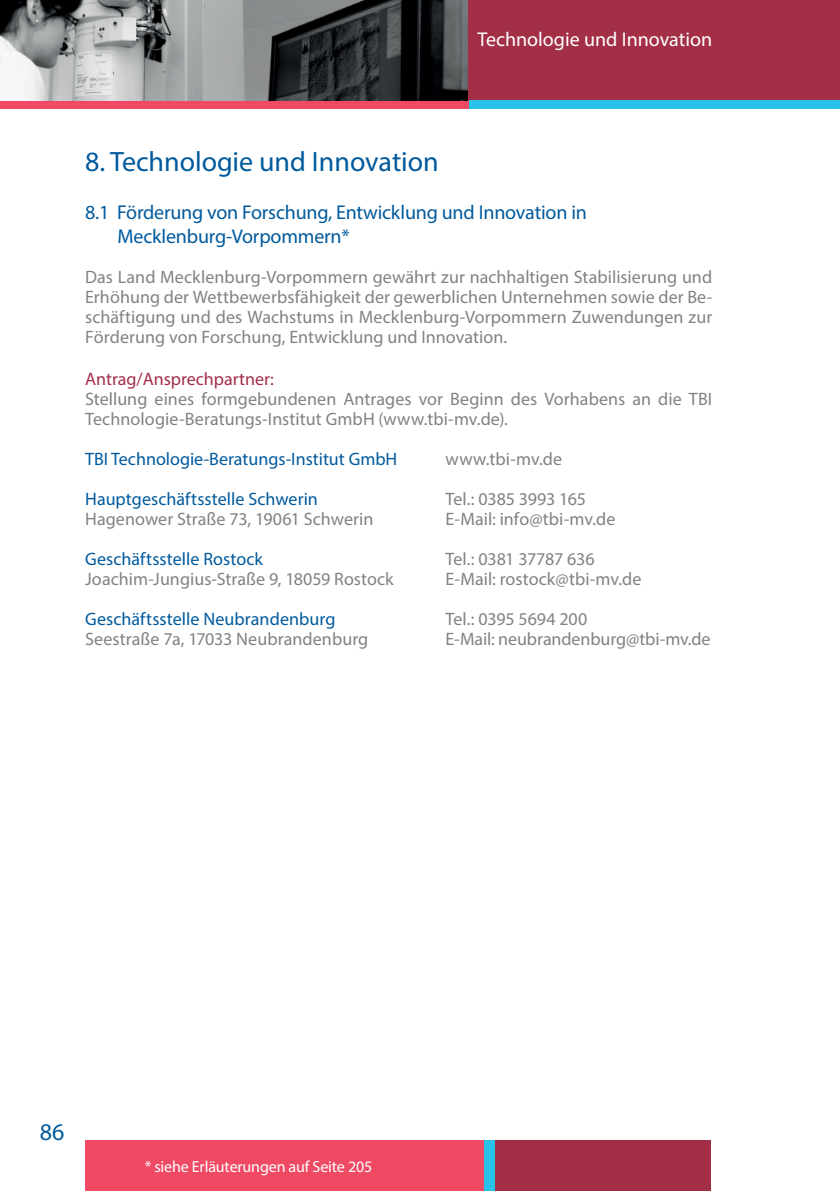
<style>
.page{position:relative;width:840px;height:1191px;background:#fff}
.page>*{position:absolute;margin:0;border:0;box-sizing:border-box;transform-origin:0 0}
.t1{font:28px "Myriad Pro";color:#015a9d}
.t2{font:24px "Myriad Pro";color:#015a9d}
.t3{font:20px/24px "Myriad Pro";letter-spacing:-.01em;color:#015a9d}
.t4{font:20px "Myriad Pro";color:#fff}
.t5{font:18px/20px "Myriad Pro";color:#808285;text-align:justify}
.t6{font:18px "Myriad Pro";color:#015a9d}
.t7{font:18px "Myriad Pro";color:#a32f47}
.t8{font:16px "Myriad Pro";letter-spacing:-.01em;color:#fff}
</style>
<div class="page">
<div style="left:0;top:0;width:839px;height:105px;background:#a32f47"></div>
<div style="left:468px;top:101px;width:371px;height:8px;background:#28c1e8"></div>
<div style="left:478px;top:1140px;width:19px;height:51px;background:#28c1e8"></div>
<div style="left:495px;top:1140px;width:216px;height:51px;background:#a32f47"></div>
<div style="left:85px;top:1140px;width:398px;height:51px;background:#ef4963"></div>
<div style="left:0;top:101px;width:468px;height:8px;background:#ef4963"></div>
<img style="left:0;top:0;width:467px;height:101px">
<p class="t4" style="left:477px;top:27px;width:236px">Technologie und Innovation</p>
<h1 class="t1" style="left:85px;top:145px;width:355px">8. Technologie und Innovation</h1>
<p class="t3" style="left:117px;top:200px;width:470px;text-indent:-32px">8.1 Förderung von Forschung, Entwicklung und Innovation in<br>Mecklenburg-Vorpommern*</p>
<p class="t5" style="left:85px;top:267px;width:628px">Das Land Mecklenburg-Vorpommern gewährt zur nachhaltigen Stabilisierung und Erhöhung der Wettbewerbsfähigkeit der gewerblichen Unternehmen sowie der Be&shy;schäftigung und des Wachstums in Mecklenburg-Vorpommern Zuwendungen zur Förderung von Forschung, Entwicklung und Innovation.</p>
<p class="t7" style="left:85px;top:368px;width:190px">Antrag/Ansprechpartner:</p>
<p class="t5" style="left:85px;top:389px;width:628px">Stellung eines formgebundenen Antrages vor Beginn des Vorhabens an die TBI<br>Technologie-Beratungs-Institut GmbH (www.tbi-mv.de).</p>
<p class="t6" style="left:85px;top:448px;width:313px">TBI Technologie-Beratungs-Institut GmbH</p>
<p class="t5" style="left:445px;top:449px;width:118px">www.tbi-mv.de</p>
<p class="t6" style="left:85px;top:488px;width:234px">Hauptgeschäftsstelle Schwerin</p>
<p class="t5" style="left:445px;top:489px;width:142px">Tel.: 0385 3993 165</p>
<p class="t5" style="left:85px;top:508px;width:289px">Hagenower Straße 73, 19061 Schwerin</p>
<p class="t5" style="left:445px;top:508px;width:171px">E-Mail: info@tbi-mv.de</p>
<p class="t6" style="left:85px;top:548px;width:179px">Geschäftsstelle Rostock</p>
<p class="t5" style="left:445px;top:548px;width:151px">Tel.: 0381 37787 636</p>
<p class="t5" style="left:85px;top:568px;width:310px">Joachim-Jungius-Straße 9, 18059 Rostock</p>
<p class="t5" style="left:445px;top:568px;width:197px">E-Mail: rostock@tbi-mv.de</p>
<p class="t6" style="left:85px;top:608px;width:252px">Geschäftsstelle Neubrandenburg</p>
<p class="t5" style="left:445px;top:608px;width:143px">Tel.: 0395 5694 200</p>
<p class="t5" style="left:85px;top:628px;width:284px">Seestraße 7a, 17033 Neubrandenburg</p>
<p class="t5" style="left:445px;top:628px;width:266px">E-Mail: neubrandenburg@tbi-mv.de</p>
<h2 class="t2" style="left:40px;top:1116px;width:26px">86</h2>
<p class="t8" style="left:145px;top:1156px;width:229px">* siehe Erläuterungen auf Seite 205</p>
</div>
